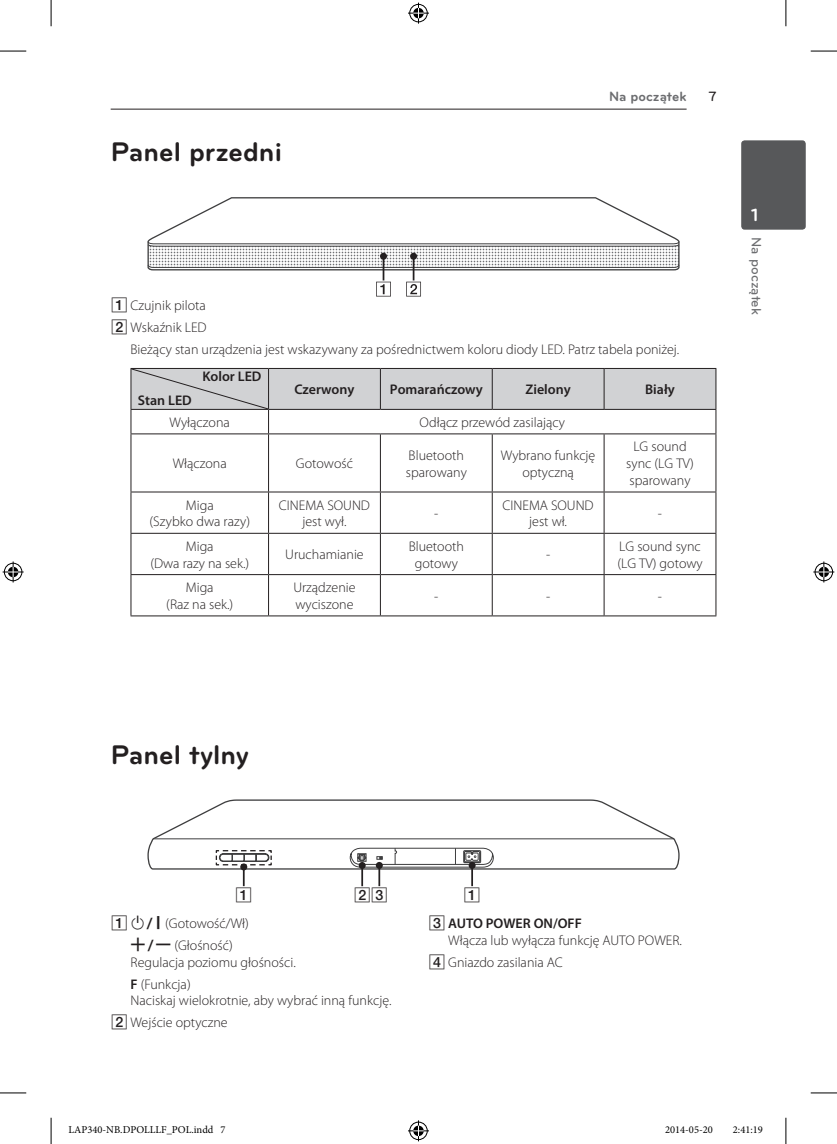
<style>
.page{position:relative;width:837px;height:1144px;background:#fff}
.page>*{position:absolute;margin:0;border:0;box-sizing:border-box;transform-origin:0 0}
.t1{font:700 28px "Bryant LG";color:#231f20}
.t2{font:700 18.38px "Bryant LG";color:#fff}
.t3{font:300 14px/16.8px "Myriad Pro";color:#231f20;text-align:center}
.t4{font:600 14px "Myriad Pro";color:#231f20}
.t5{font:700 14px "Bryant LG";color:#6c6d70}
.t6{font:500 14px "Bryant LG";color:#6c6d70}
.t7{font:14px "UPSYS Boxed Number";color:#231f20}
.t8{font:500 14px "Bryant LG";color:#231f20}
.t9{font:10.5px "Minion Pro";color:#000}
.s1{font-family:"UPSYS Boxed Number";font-weight:400}
.s2{font-family:"UPSYS Common";font-weight:400}
.s3{font-family:"UPSYS Font 2013 Basic";font-weight:400}
.s4{font-weight:600}
</style>
<div class="page">
<hr style="left:111px;top:109px;width:575px;height:1px;background:#231f20">
<div style="left:741px;top:140px;width:64px;height:90px;background:#57585a;border-radius:3px"></div>
<hr style="left:130px;top:433px;width:138px;height:1px;background:#231f20">
<hr style="left:130px;top:434px;width:1px;height:57px;background:#231f20">
<hr style="left:268px;top:433px;width:112px;height:1px;background:#231f20">
<hr style="left:268px;top:434px;width:1px;height:57px;background:#231f20">
<hr style="left:380px;top:433px;width:112px;height:1px;background:#231f20">
<hr style="left:380px;top:434px;width:1px;height:57px;background:#231f20">
<hr style="left:492px;top:433px;width:112px;height:1px;background:#231f20">
<hr style="left:491px;top:434px;width:1px;height:57px;background:#231f20">
<hr style="left:604px;top:433px;width:112px;height:1px;background:#231f20">
<hr style="left:603px;top:434px;width:1px;height:57px;background:#231f20">
<hr style="left:715px;top:434px;width:1px;height:57px;background:#231f20">
<hr style="left:130px;top:491px;width:138px;height:1px;background:#231f20">
<hr style="left:130px;top:492px;width:1px;height:41px;background:#231f20">
<hr style="left:268px;top:491px;width:112px;height:1px;background:#231f20">
<hr style="left:268px;top:492px;width:1px;height:41px;background:#231f20">
<hr style="left:380px;top:492px;width:1px;height:41px;background:#231f20">
<hr style="left:491px;top:492px;width:1px;height:41px;background:#231f20">
<hr style="left:603px;top:492px;width:1px;height:41px;background:#231f20">
<hr style="left:715px;top:492px;width:1px;height:41px;background:#231f20">
<hr style="left:130px;top:533px;width:138px;height:1px;background:#231f20">
<hr style="left:130px;top:534px;width:1px;height:40px;background:#231f20">
<hr style="left:268px;top:533px;width:112px;height:1px;background:#231f20">
<hr style="left:268px;top:534px;width:1px;height:40px;background:#231f20">
<hr style="left:380px;top:533px;width:112px;height:1px;background:#231f20">
<hr style="left:380px;top:534px;width:1px;height:40px;background:#231f20">
<hr style="left:492px;top:533px;width:112px;height:1px;background:#231f20">
<hr style="left:491px;top:534px;width:1px;height:40px;background:#231f20">
<hr style="left:604px;top:533px;width:112px;height:1px;background:#231f20">
<hr style="left:603px;top:534px;width:1px;height:40px;background:#231f20">
<hr style="left:715px;top:534px;width:1px;height:40px;background:#231f20">
<hr style="left:130px;top:574px;width:138px;height:1px;background:#231f20">
<hr style="left:130px;top:575px;width:1px;height:40px;background:#231f20">
<hr style="left:268px;top:574px;width:112px;height:1px;background:#231f20">
<hr style="left:268px;top:575px;width:1px;height:40px;background:#231f20">
<hr style="left:380px;top:574px;width:112px;height:1px;background:#231f20">
<hr style="left:380px;top:575px;width:1px;height:40px;background:#231f20">
<hr style="left:492px;top:574px;width:112px;height:1px;background:#231f20">
<hr style="left:491px;top:575px;width:1px;height:40px;background:#231f20">
<hr style="left:604px;top:574px;width:112px;height:1px;background:#231f20">
<hr style="left:603px;top:575px;width:1px;height:40px;background:#231f20">
<hr style="left:715px;top:575px;width:1px;height:40px;background:#231f20">
<hr style="left:130px;top:615px;width:138px;height:1px;background:#231f20">
<hr style="left:268px;top:615px;width:112px;height:1px;background:#231f20">
<hr style="left:380px;top:615px;width:112px;height:1px;background:#231f20">
<hr style="left:492px;top:615px;width:112px;height:1px;background:#231f20">
<hr style="left:604px;top:615px;width:112px;height:1px;background:#231f20">
<hr style="left:380px;top:491px;width:112px;height:1px;background:#231f20">
<hr style="left:492px;top:491px;width:112px;height:1px;background:#231f20">
<hr style="left:604px;top:491px;width:112px;height:1px;background:#231f20">
<svg style="left:130px;top:368px;width:586px;height:65px"></svg>
<svg style="left:147px;top:197px;width:532px;height:73px"></svg>
<hr style="left:412px;top:256px;width:2px;height:24px;background:#231f20">
<div style="left:410px;top:253px;width:7px;height:7px;background:#231f20;border-radius:50%"></div>
<hr style="left:382px;top:256px;width:2px;height:24px;background:#231f20">
<div style="left:380px;top:253px;width:7px;height:7px;background:#231f20;border-radius:50%"></div>
<svg style="left:406px;top:282px;width:15px;height:14px"></svg>
<svg style="left:376px;top:282px;width:15px;height:14px"></svg>
<svg style="left:147px;top:799px;width:532px;height:87px"></svg>
<svg style="left:0;top:51px;width:26px;height:1px"></svg>
<svg style="left:810px;top:51px;width:26px;height:1px"></svg>
<svg style="left:0;top:1092px;width:26px;height:1px"></svg>
<svg style="left:810px;top:1092px;width:26px;height:1px"></svg>
<svg style="left:51px;top:0;width:1px;height:26px"></svg>
<svg style="left:51px;top:1118px;width:1px;height:26px"></svg>
<svg style="left:785px;top:0;width:1px;height:26px"></svg>
<svg style="left:785px;top:1118px;width:1px;height:26px"></svg>
<svg style="left:408px;top:3px;width:21px;height:21px"></svg>
<svg style="left:408px;top:1120px;width:21px;height:21px"></svg>
<svg style="left:3px;top:561px;width:21px;height:21px"></svg>
<svg style="left:813px;top:561px;width:21px;height:21px"></svg>
<div style="left:707px;top:1126px;width:5px;height:8px;border:1px solid #fff;border-radius:50%"></div>
<svg style="left:707px;top:1126px;width:4px;height:8px"></svg>
<h1 class="t1" style="left:111px;top:135px;width:173px">Panel przedni</h1>
<p class="t5" style="left:609px;top:88px;width:79px">Na początek</p>
<p class="t8" style="left:708px;top:88px;width:10px">7</p>
<p class="t3" style="left:111px;top:297px;width:97px"><span class="s1">A</span> Czujnik pilota</p>
<p class="t3" style="left:111px;top:319px;width:97px"><span class="s1">B</span> Wskaźnik LED</p>
<p class="t3" style="left:130px;top:341px;width:550px">Bieżący stan urządzenia jest wskazywany za pośrednictwem koloru diody LED. Patrz tabela poniżej.</p>
<p class="t4" style="left:202px;top:368px;width:61px">Kolor LED</p>
<p class="t4" style="left:138px;top:391px;width:55px">Stan LED</p>
<p class="t4" style="left:294px;top:381px;width:62px">Czerwony</p>
<p class="t4" style="left:390px;top:381px;width:94px">Pomarańczowy</p>
<p class="t4" style="left:525px;top:381px;width:47px">Zielony</p>
<p class="t4" style="left:645px;top:381px;width:31px">Biały</p>
<p class="t3" style="left:169px;top:414px;width:62px">Wyłączona</p>
<p class="t3" style="left:419px;top:414px;width:147px">Odłącz przewód zasilający</p>
<p class="t3" style="left:173px;top:455px;width:56px">Włączona</p>
<p class="t3" style="left:296px;top:455px;width:58px">Gotowość</p>
<p class="t3" style="left:405px;top:447px;width:63px;text-align:left">Bluetooth sparowany</p>
<p class="t3" style="left:500px;top:447px;width:96px">Wybrano funkcję optyczną</p>
<p class="t3" style="left:626px;top:438px;width:69px">LG sound sync (LG TV) sparowany</p>
<p class="t3" style="left:149px;top:496px;width:102px">Miga<br>(szybko dwa razy)</p>
<p class="t3" style="left:279px;top:496px;width:92px">CINEMA SOUND jest wył.</p>
<p class="t3" style="left:502px;top:496px;width:92px">CINEMA SOUND jest wł.</p>
<p class="t3" style="left:434px;top:505px;width:6px">-</p>
<p class="t3" style="left:657px;top:505px;width:6px">-</p>
<p class="t3" style="left:150px;top:538px;width:100px">Miga<br>(dwa razy na sek.)</p>
<p class="t3" style="left:285px;top:546px;width:80px">Uruchamianie</p>
<p class="t3" style="left:408px;top:538px;width:57px">Bluetooth gotowy</p>
<p class="t3" style="left:546px;top:546px;width:6px">-</p>
<p class="t3" style="left:617px;top:538px;width:87px;text-align:left">LG sound sync (LG TV) gotowy</p>
<p class="t3" style="left:166px;top:579px;width:68px">Miga<br>(Raz na sek.)</p>
<p class="t3" style="left:293px;top:579px;width:64px;text-align:left">Urządzenie wyciszone</p>
<p class="t3" style="left:434px;top:587px;width:6px">-</p>
<p class="t3" style="left:546px;top:587px;width:6px">-</p>
<p class="t3" style="left:657px;top:587px;width:6px">-</p>
<h2 class="t2" style="left:751px;top:204px;width:9px">1</h2>
<p class="t6" style="left:764px;top:237px;width:79px;rotate:90deg">Na początek</p>
<h1 class="t1" style="left:111px;top:737px;width:140px">Panel tylny</h1>
<p class="t7" style="left:235px;top:887px;width:19px">A</p>
<p class="t7" style="left:354px;top:887px;width:35px">BC</p>
<p class="t7" style="left:463px;top:887px;width:19px">A</p>
<p class="t3" style="left:111px;top:913px;width:140px;line-height:21.7px"><span class="s1">A</span> <span class="s2">1/!</span> (Gotowość/Wł) <span class="s3">o</span><span class="s2">/</span><span class="s3">p</span> (Głośność)</p>
<p class="t3" style="left:130px;top:951px;width:167px;line-height:21.7px;text-align:left">Regulacja poziomu głośności.<br><span class="s4">F</span> (Funkcja)</p>
<p class="t3" style="left:111px;top:990px;width:282px;line-height:21.7px;text-align:left;text-indent:20px">Naciskaj wielokrotnie, aby wybrać inną funkcję.<br><span class="s1">B</span> Wejście optyczne</p>
<p class="t3" style="left:448px;top:915px;width:235px;text-align:left;text-indent:-20px"><span class="s1">C</span> <span class="s4">AUTO POWER ON/OFF<br></span>Włącza lub wyłącza funkcję AUTO POWER.</p>
<p class="t3" style="left:428px;top:954px;width:136px"><span class="s1">D</span> Gniazdo zasilania AC</p>
<p class="t9" style="left:69px;top:1123px;width:158px">LAP340-NB.DPOLLLF_POL.indd 7</p>
<p class="t9" style="left:664px;top:1123px;width:49px">2014-05-20</p>
<p class="t9" style="left:732px;top:1123px;width:31px">2:41:19</p>
</div>
